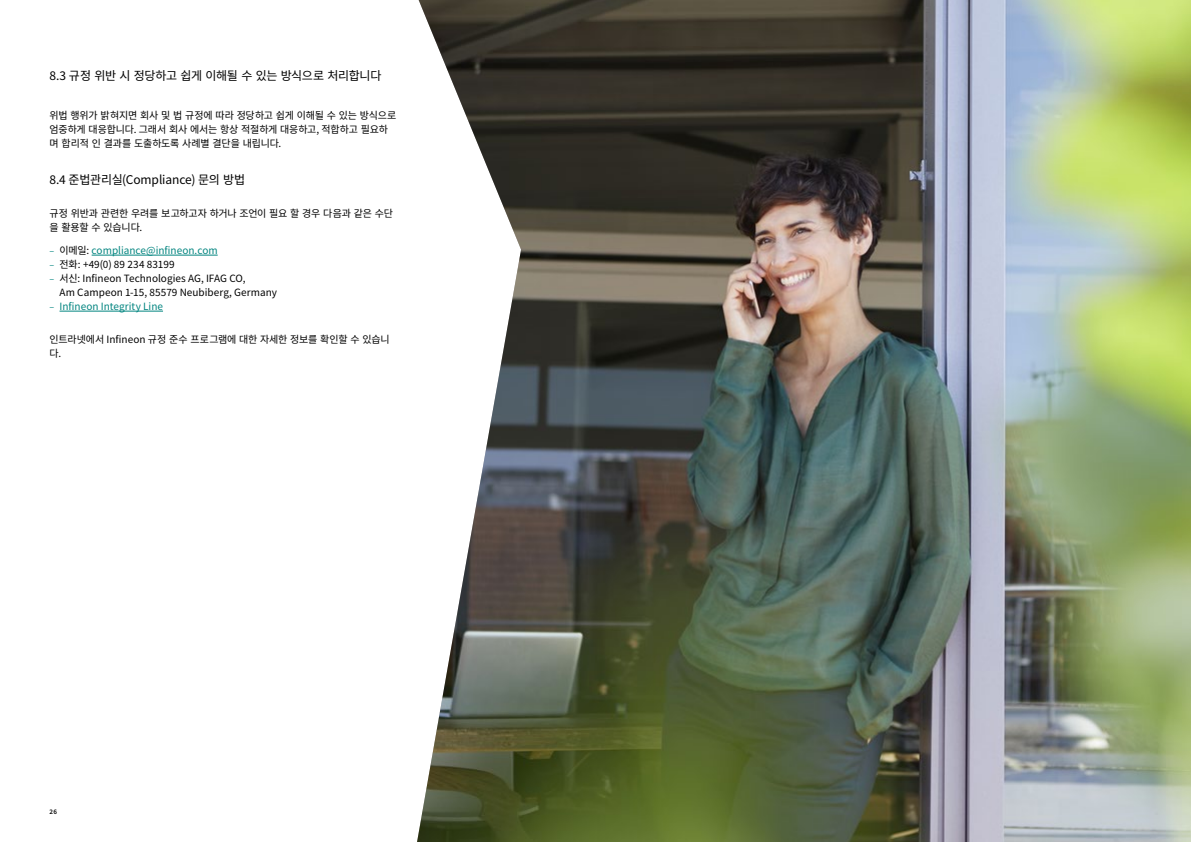
<style>
.page{position:relative;width:1191px;height:842px;background:#fff}
.page>*{position:absolute;margin:0;border:0;box-sizing:border-box;transform-origin:0 0}
.t1{font:12px "Source Han Sans K";letter-spacing:-.02em;color:#000}
.t2{font:10px/14px "Source Han Sans K";letter-spacing:-.005em;color:#000}
.t3{font:10px "Source Han Sans K";color:#00847f}
.t4{font:600 7px "Source Sans 3";color:#000}
.s1{font-family:"Source Sans 3"}
.s2{color:#000}
.s3{font-family:"Source Sans 3";color:#00847f}
</style>
<div class="page">
<hr style="left:92px;top:255px;width:126px;height:1px;background:#00847f">
<hr style="left:60px;top:311px;width:103px;height:1px;background:#00847f">
<img style="left:417px;top:0;width:774px;height:842px">
<p class="t1" style="left:50px;top:69px;width:333px">8.3 규정 위반 시 정당하고 쉽게 이해될 수 있는 방식으로 처리합니다</p>
<p class="t2" style="left:50px;top:109px;width:348px">위법 행위가 밝혀지면 회사 및 법 규정에 따라 정당하고 쉽게 이해될 수 있는 방식으로 엄중하게 대응합니다. 그래서 회사 에서는 항상 적절하게 대응하고, 적합하고 필요하 며 합리적 인 결과를 도출하도록 사례별 결단을 내립니다.</p>
<p class="t1" style="left:50px;top:172px;width:197px">8.4 준법관리실(Compliance) 문의 방법</p>
<p class="t2" style="left:50px;top:207px;width:345px">규정 위반과 관련한 우려를 보고하고자 하거나 조언이 필요 할 경우 다음과 같은 수단 을 활용할 수 있습니다.</p>
<p class="t3" style="left:50px;top:244px;width:170px"><span class="s1">–</span> <span class="s2">이메일:</span> compliance@infineon.com</p>
<p class="t2" style="left:50px;top:257px;width:127px"><span class="s3">–</span> 전화: +49(0) 89 234 83199</p>
<p class="t2" style="left:60px;top:271px;width:219px;text-indent:-10px"><span class="s3">–</span> 서신: Infineon Technologies AG, IFAG CO,<br>Am Campeon 1-15, 85579 Neubiberg, Germany</p>
<p class="t3" style="left:50px;top:300px;width:115px"><span class="s1">–</span> Infineon Integrity Line</p>
<p class="t2" style="left:50px;top:333px;width:342px">인트라넷에서 Infineon 규정 준수 프로그램에 대한 자세한 정보를 확인할 수 있습니 다.</p>
<p class="t4" style="left:50px;top:807px;width:9px">26</p>
</div>
